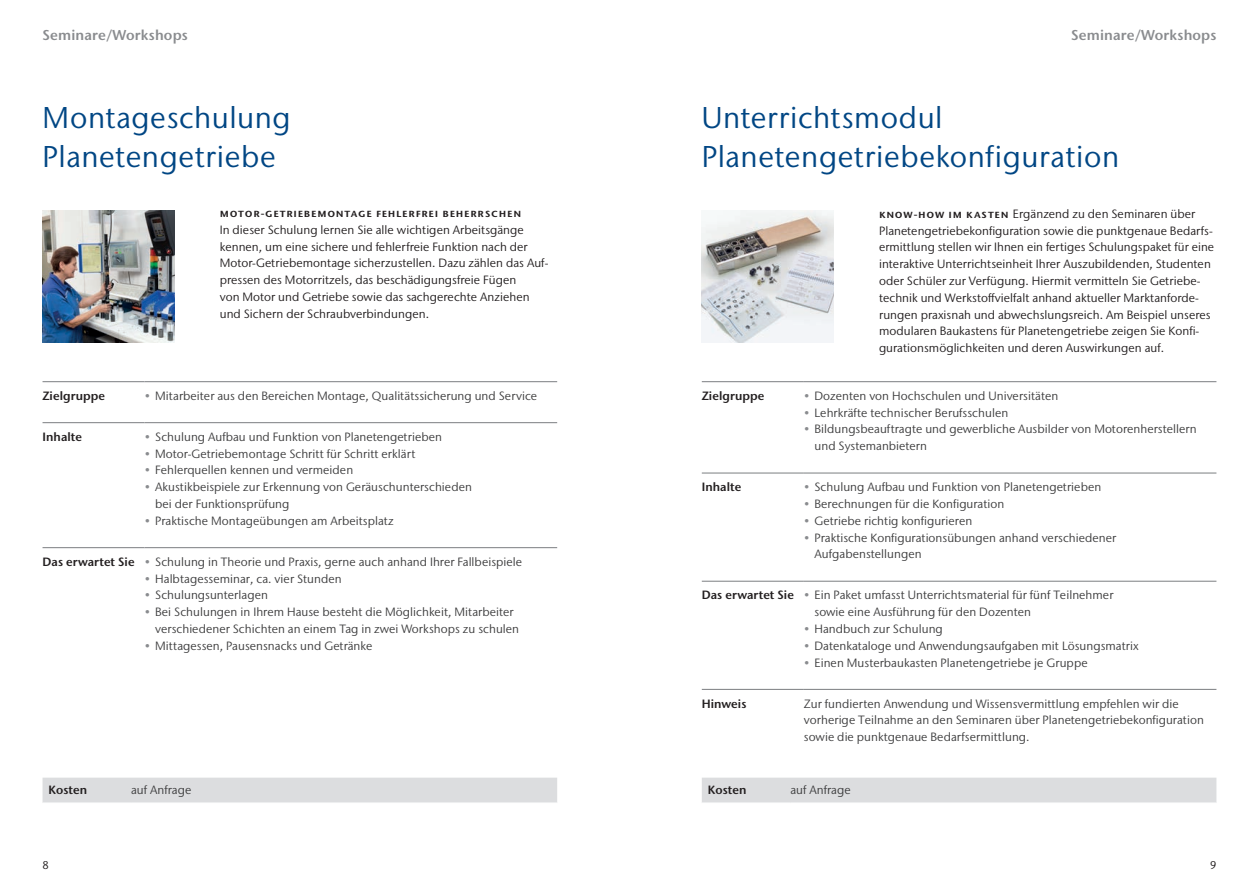
<style>
.page{position:relative;width:1259px;height:893px;background:#fff}
.page>*{position:absolute;margin:0;border:0;box-sizing:border-box;transform-origin:0 0}
.t1{font:30px/39px "Stone Sans IIITC Std";letter-spacing:.02em;color:#004684}
.t2{font:600 14.25px "Stone Sans IIITC Std";letter-spacing:.01em;color:#8a8c8f}
.t3{font:12px/16.8px "Stone Sans IIITC Std";letter-spacing:.005em;color:#3e3e3f}
.t4{font:12px/16.8px "Stone Sans IIITC Std";letter-spacing:.005em;color:#231f20}
.t5{font:600 12px "Stone Sans IIITC Std";letter-spacing:.005em;color:#231f20}
.t6{font:600 11.25px "Stone Sans IIITC Std";letter-spacing:.065em;color:#231f20}
.t7{font:11.25px "Stone Sans IIITC Std";color:#231f20}
.s1{color:#8a8c8f}
.s2{font-weight:600;color:#231f20}
.s3{font-weight:600;font-size:11.25px}
</style>
<div class="page">
<img style="left:43px;top:210px;width:131px;height:132px">
<img style="left:702px;top:210px;width:131px;height:132px">
<hr style="left:43px;top:381px;width:102px;height:1px;background:#8a8c8f">
<hr style="left:145px;top:381px;width:412px;height:1px;background:#8a8c8f">
<hr style="left:43px;top:422px;width:102px;height:1px;background:#8a8c8f">
<hr style="left:145px;top:422px;width:412px;height:1px;background:#8a8c8f">
<hr style="left:43px;top:547px;width:102px;height:1px;background:#8a8c8f">
<hr style="left:145px;top:547px;width:412px;height:1px;background:#8a8c8f">
<div style="left:43px;top:778px;width:514px;height:24px;background:#dcdddf"></div>
<hr style="left:702px;top:381px;width:102px;height:1px;background:#8a8c8f">
<hr style="left:804px;top:381px;width:412px;height:1px;background:#8a8c8f">
<hr style="left:702px;top:472px;width:102px;height:2px;background:#8a8c8f">
<hr style="left:804px;top:472px;width:412px;height:2px;background:#8a8c8f">
<hr style="left:702px;top:581px;width:102px;height:1px;background:#8a8c8f">
<hr style="left:804px;top:581px;width:412px;height:1px;background:#8a8c8f">
<hr style="left:702px;top:689px;width:102px;height:1px;background:#8a8c8f">
<hr style="left:804px;top:689px;width:412px;height:1px;background:#8a8c8f">
<div style="left:702px;top:778px;width:514px;height:24px;background:#dcdddf"></div>
<p class="t2" style="left:43px;top:26px;width:147px">Seminare/Workshops</p>
<h1 class="t1" style="left:43px;top:97px;width:250px">Montageschulung<br>Planetengetriebe</h1>
<p class="t6" style="left:220px;top:206px;width:170px">Motor-Getriebemontage fehle</p>
<p class="t6" style="left:408px;top:206px;width:49px">rfrei behe</p>
<p class="t6" style="left:470px;top:206px;width:23px">rrsche</p>
<p class="t6" style="left:513px;top:206px;width:9px">n</p>
<p class="t4" style="left:220px;top:221px;width:330px">In dieser Schulung lernen Sie alle wichtigen Arbeitsgänge kennen, um eine sichere und fehlerfreie Funktion nach der Motor-Getriebemontage sicherzustellen. Dazu zählen das Auf&shy;pressen des Motorritzels, das beschädigungsfreie Fügen<br>von Motor und Getriebe sowie das sachgerechte Anziehen und Sichern der Schraubverbindungen.</p>
<p class="t5" style="left:43px;top:388px;width:64px">Zielgruppe</p>
<p class="t3" style="left:145px;top:387px;width:394px"><span class="s1">•</span> Mitarbeiter aus den Bereichen Montage, Qualitätssicherung und Service</p>
<p class="t5" style="left:43px;top:429px;width:41px">Inhalte</p>
<p class="t3" style="left:145px;top:428px;width:299px"><span class="s1">•</span> Schulung Aufbau und Funktion von Planetengetrieben</p>
<p class="t3" style="left:145px;top:445px;width:272px"><span class="s1">•</span> Motor-Getriebemontage Schritt für Schritt erklärt</p>
<p class="t3" style="left:145px;top:462px;width:210px"><span class="s1">•</span> Fehlerquellen kennen und vermeiden</p>
<p class="t3" style="left:155px;top:479px;width:318px;text-indent:-11px"><span class="s1">•</span> Akustikbeispiele zur Erkennung von Geräuschunterschieden bei der Funktionsprüfung</p>
<p class="t3" style="left:145px;top:512px;width:250px"><span class="s1">•</span> Praktische Montageübungen am Arbeitsplatz</p>
<p class="t3" style="left:43px;top:553px;width:481px"><span class="s2">Das erwartet Sie</span> <span class="s1">•</span> Schulung in Theorie und Praxis, gerne auch anhand Ihrer Fallbeispiele</p>
<p class="t3" style="left:145px;top:570px;width:199px"><span class="s1">•</span> Halbtagesseminar, ca. vier Stunden</p>
<p class="t3" style="left:145px;top:587px;width:125px"><span class="s1">•</span> Schulungsunterlagen</p>
<p class="t3" style="left:155px;top:604px;width:365px;text-indent:-11px"><span class="s1">•</span> Bei Schulungen in Ihrem Hause besteht die Möglichkeit, Mitarbeiter verschiedener Schichten an einem Tag in zwei Workshops zu schulen</p>
<p class="t3" style="left:145px;top:637px;width:229px"><span class="s1">•</span> Mittagessen, Pausensnacks und Getränke</p>
<p class="t5" style="left:49px;top:782px;width:40px">Kosten</p>
<p class="t3" style="left:131px;top:781px;width:62px">auf Anfrage</p>
<p class="t2" style="left:1071px;top:26px;width:147px">Seminare/Workshops</p>
<h1 class="t1" style="left:702px;top:97px;width:419px">Unterrichtsmodul<br>Planetengetriebekonfiguration</h1>
<p class="t6" style="left:879px;top:207px;width:17px">KNOW</p>
<p class="t4" style="left:879px;top:205px;width:337px;text-indent:35px"><span class="s3">-HOW IM KASTEN</span> Ergänzend zu den Seminaren über Planetengetriebekonfiguration sowie die punktgenaue Bedarfs&shy;ermittlung stellen wir Ihnen ein fertiges Schulungspaket für eine interaktive Unterrichtseinheit Ihrer Auszubildenden, Studenten oder Schüler zur Verfügung. Hiermit vermitteln Sie Getriebe&shy;technik und Werkstoffvielfalt anhand aktueller Marktanforde&shy;rungen praxisnah und abwechslungsreich. Am Beispiel unseres modularen Baukastens für Planetengetriebe zeigen Sie Konfi&shy;gurationsmöglichkeiten und deren Auswirkungen auf.</p>
<p class="t5" style="left:702px;top:388px;width:64px">Zielgruppe</p>
<p class="t3" style="left:804px;top:387px;width:256px"><span class="s1">•</span> Dozenten von Hochschulen und Universitäten</p>
<p class="t3" style="left:804px;top:404px;width:206px"><span class="s1">•</span> Lehrkräfte technischer Berufsschulen</p>
<p class="t3" style="left:814px;top:421px;width:384px;text-indent:-11px"><span class="s1">•</span> Bildungsbeauftragte und gewerbliche Ausbilder von Motorenherstellern und Systemanbietern</p>
<p class="t5" style="left:702px;top:479px;width:41px">Inhalte</p>
<p class="t3" style="left:804px;top:479px;width:299px"><span class="s1">•</span> Schulung Aufbau und Funktion von Planetengetrieben</p>
<p class="t3" style="left:804px;top:495px;width:202px"><span class="s1">•</span> Berechnungen für die Konfiguration</p>
<p class="t3" style="left:804px;top:512px;width:170px"><span class="s1">•</span> Getriebe richtig konfigurieren</p>
<p class="t3" style="left:814px;top:529px;width:303px;text-indent:-11px"><span class="s1">•</span> Praktische Konfigurationsübungen anhand verschiedener<br>Aufgabenstellungen</p>
<p class="t3" style="left:814px;top:587px;width:300px;text-indent:-113px"><span class="s2">Das erwartet Sie</span> <span class="s1">•</span> Ein Paket umfasst Unterrichtsmaterial für fünf Teilnehmer sowie eine Ausführung für den Dozenten</p>
<p class="t3" style="left:804px;top:620px;width:140px"><span class="s1">•</span> Handbuch zur Schulung</p>
<p class="t3" style="left:804px;top:637px;width:336px"><span class="s1">•</span> Datenkataloge und Anwendungsaufgaben mit Lösungsmatrix</p>
<p class="t3" style="left:804px;top:654px;width:285px"><span class="s1">•</span> Einen Musterbaukasten Planetengetriebe je Gruppe</p>
<p class="t5" style="left:702px;top:696px;width:46px">Hinweis</p>
<p class="t3" style="left:804px;top:695px;width:401px">Zur fundierten Anwendung und Wissensvermittlung empfehlen wir die vorherige Teilnahme an den Seminaren über Planetengetriebekonfiguration sowie die punktgenaue Bedarfsermittlung.</p>
<p class="t5" style="left:708px;top:782px;width:40px">Kosten</p>
<p class="t3" style="left:790px;top:781px;width:62px">auf Anfrage</p>
<p class="t7" style="left:43px;top:858px;width:8px">8</p>
<p class="t7" style="left:1210px;top:858px;width:8px">9</p>
</div>
